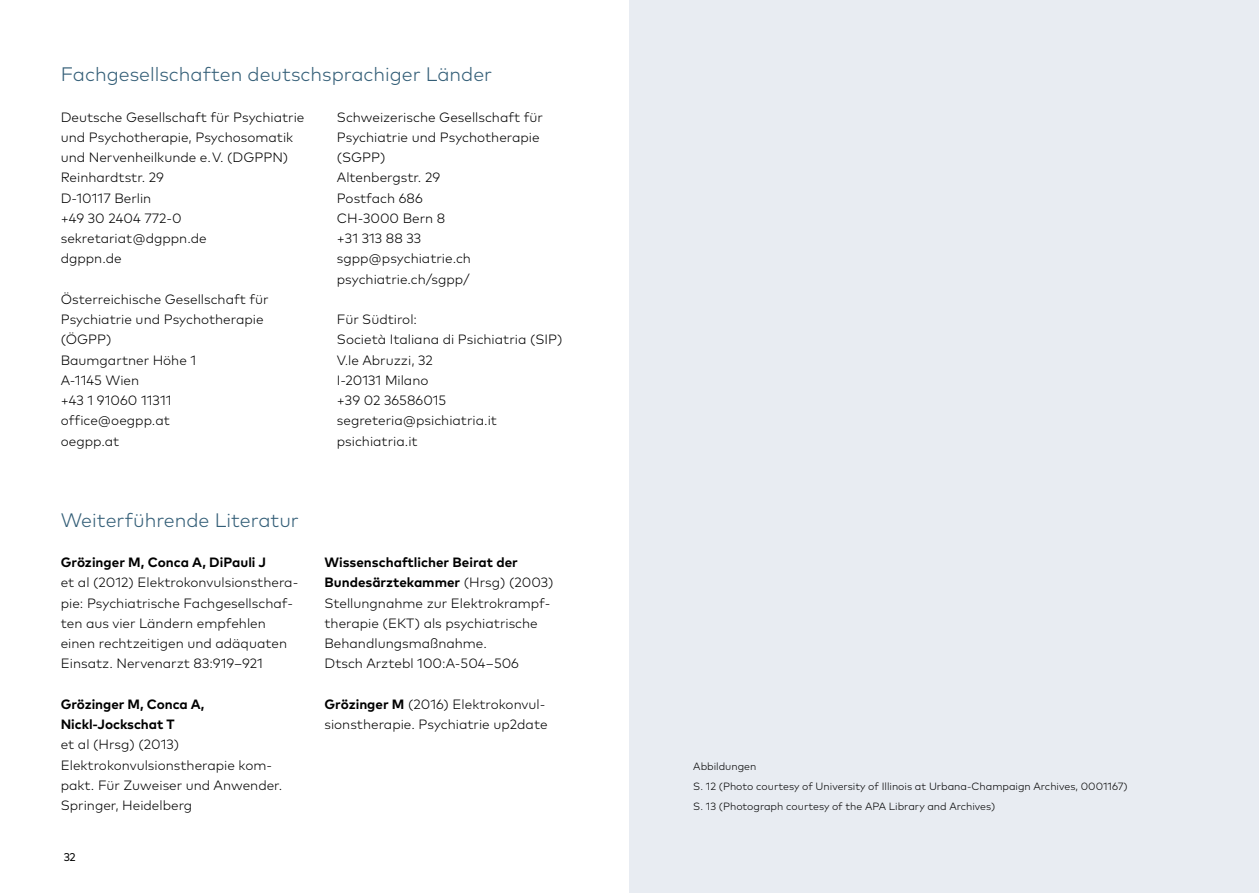
<style>
.page{position:relative;width:1259px;height:893px;background:#fff}
.page>*{position:absolute;margin:0;border:0;box-sizing:border-box;transform-origin:0 0}
.t1{font:300 19.5px "Mark Pro";color:#335e77}
.t2{font:300 13.5px/20.2px "Mark Pro";color:#000}
.t3{font:700 13.5px/20.2px "Mark Pro";letter-spacing:-.005em;color:#000}
.t4{font:11.25px "Mark Pro";color:#000}
.t5{font:300 10.5px/20.2px "Mark Pro";color:#000}
.s1{font-weight:700}
</style>
<div class="page">
<div style="left:629px;top:0;width:630px;height:893px;background:#e8ecf2"></div>
<h1 class="t1" style="left:61px;top:60px;width:433px">Fachgesellschaften deutschsprachiger Länder</h1>
<p class="t2" style="left:61px;top:106px;width:245px">Deutsche Gesellschaft für Psychiatrie und Psychotherapie, Psychosomatik und Nervenheilkunde e. V. (DGPPN)<br>Reinhardtstr. 29<br>D-10117 Berlin<br>+49 30 2404 772-0 sekretariat@dgppn.de<br>dgppn.de</p>
<p class="t2" style="left:61px;top:288px;width:209px">Österreichische Gesellschaft für<br>Psychiatrie und Psychotherapie (ÖGPP)<br>Baumgartner Höhe 1<br>A-1145 Wien<br>+43 1 91060 11311 office@oegpp.at<br>oegpp.at</p>
<p class="t2" style="left:337px;top:106px;width:208px">Schweizerische Gesellschaft für<br>Psychiatrie und Psychotherapie (SGPP)<br>Altenbergstr. 29<br>Postfach 686<br>CH-3000 Bern 8<br>+31 313 88 33 sgpp@psychiatrie.ch psychiatrie.ch/sgpp/</p>
<p class="t2" style="left:337px;top:308px;width:227px">Für Südtirol:<br>Società Italiana di Psichiatria (SIP)<br>V.le Abruzzi, 32<br>I-20131 Milano<br>+39 02 36586015 segreteria@psichiatria.it psichiatria.it</p>
<h1 class="t1" style="left:61px;top:505px;width:240px">Weiterführende Literatur</h1>
<p class="t3" style="left:61px;top:551px;width:207px">Grözinger M, Conca A, DiPauli J</p>
<p class="t2" style="left:61px;top:571px;width:239px">et al (2012) Elektrokonvulsionsthera&shy;pie: Psychiatrische Fachgesellschaf&shy;ten aus vier Ländern empfehlen einen rechtzeitigen und adäquaten Einsatz. Nervenarzt 83:919–921</p>
<p class="t3" style="left:61px;top:693px;width:145px">Grözinger M, Conca A,<br>Nickl-Jockschat T</p>
<p class="t2" style="left:61px;top:733px;width:223px">et al (Hrsg) (2013)<br>Elektrokonvulsionstherapie kom&shy;pakt. Für Zuweiser und Anwender.<br>Springer, Heidelberg</p>
<p class="t4" style="left:64px;top:848px;width:13px">32</p>
<p class="t2" style="left:324px;top:551px;width:231px"><span class="s1">Wissenschaftlicher Beirat der<br>Bundesärztekammer</span> (Hrsg) (2003)<br>Stellungnahme zur Elektrokrampf&shy;therapie (EKT) als psychiatrische<br>Behandlungsmaßnahme.<br>Dtsch Arztebl 100:A-504–506</p>
<p class="t2" style="left:324px;top:693px;width:225px"><span class="s1">Grözinger M</span> (2016) Elektrokonvul&shy;sionstherapie. Psychiatrie up2date</p>
<p class="t5" style="left:693px;top:755px;width:436px">Abbildungen<br>S. 12 (Photo courtesy of University of Illinois at Urbana-Champaign Archives, 0001167)<br>S. 13 (Photograph courtesy of the APA Library and Archives)</p>
</div>
